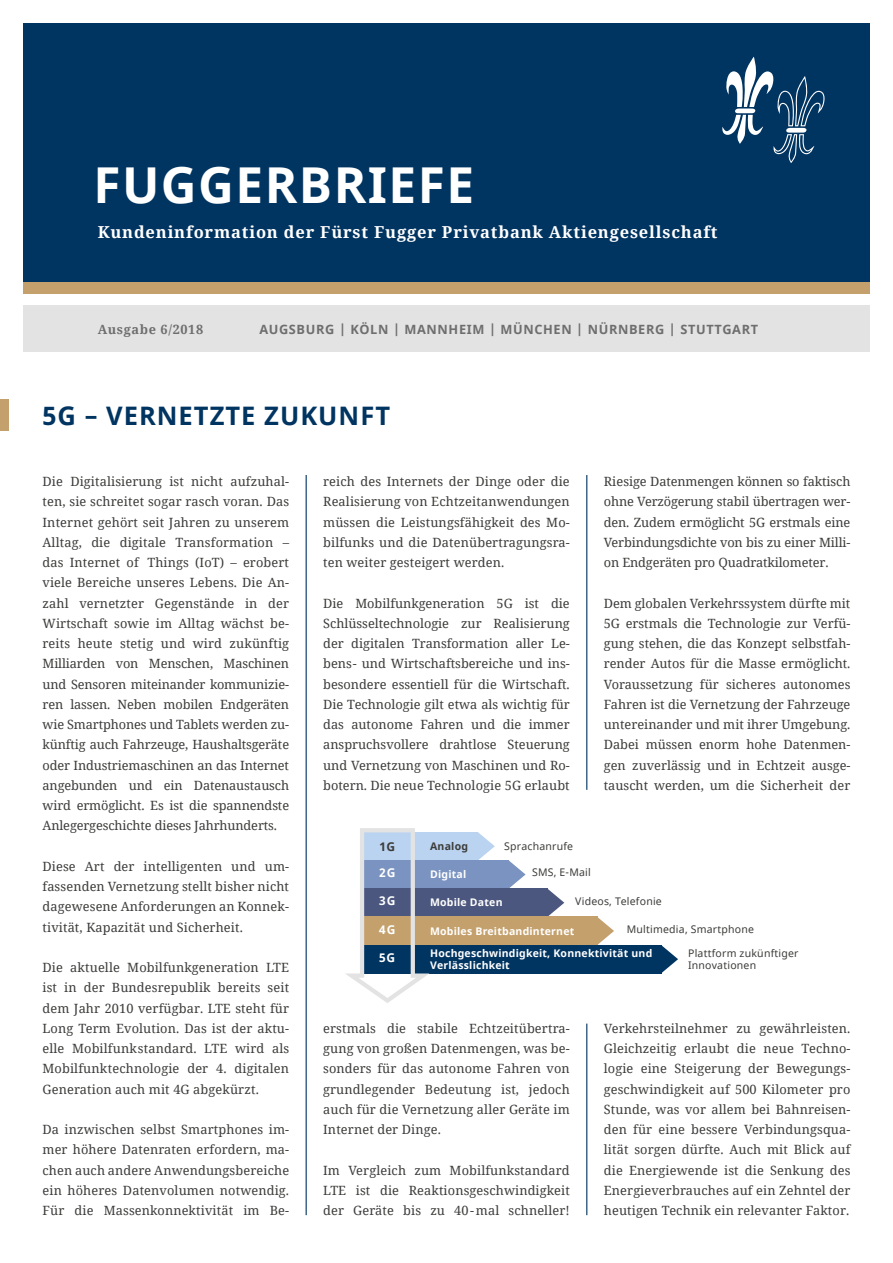
<style>
.page{position:relative;width:893px;height:1263px;background:#fff}
.page>*{position:absolute;margin:0;border:0;box-sizing:border-box;transform-origin:0 0}
.a_Headline_1_Fuggerb{font:700 49.5px "Noto Sans";letter-spacing:.03em;color:#fff}
.b_Headline_2_Sans{font:700 25.5px "Noto Sans";letter-spacing:.04em;color:#003461}
.a_Subheadline_Serif{font:700 16.5px "Noto Serif";letter-spacing:.05em;color:#fff}
.d_Fließtext{font:12.75px/20.2px "Noto Serif";letter-spacing:.01em;color:#3c3c3a;text-align:justify}
.a_Standorte_Sans{font:700 12.75px "Noto Sans";letter-spacing:.05em;color:#6e6e6e}
.a_Ausgabe_Serif{font:700 12.75px "Noto Serif";letter-spacing:.05em;color:#6e6e6e}
.t1{font:700 12px "Noto Sans";letter-spacing:.08em;color:#fff}
.t2{font:700 12px "Noto Sans";color:#3c3c3a}
.t3{font:700 10.5px/12px "Noto Sans";letter-spacing:.02em;color:#fff}
.t4{font:10.5px/12px "Noto Sans";letter-spacing:.02em;color:#3c3c3a}
.t5{font:700 10.5px "Noto Sans";letter-spacing:.02em;color:#3c3c3a}
</style>
<div class="page">
<div style="left:23px;top:23px;width:847px;height:260px;background:#003461"></div>
<svg style="left:722px;top:57px;width:102px;height:106px"></svg>
<div style="left:23px;top:306px;width:847px;height:46px;background:#e3e3e3"></div>
<div style="left:23px;top:283px;width:847px;height:11px;background:#c4a06c"></div>
<hr style="left:586px;top:475px;width:1px;height:315px;background:#003461">
<hr style="left:586px;top:1023px;width:1px;height:192px;background:#003461">
<hr style="left:306px;top:475px;width:1px;height:740px;background:#003461">
<div style="left:0;top:400px;width:9px;height:31px;background:#c4a06c"></div>
<div style="left:364px;top:832px;width:114px;height:28px;background:#bad3f0"></div>
<svg style="left:478px;top:832px;width:17px;height:28px"></svg>
<div style="left:364px;top:860px;width:145px;height:28px;background:#7a93c0"></div>
<svg style="left:509px;top:860px;width:17px;height:29px"></svg>
<div style="left:364px;top:889px;width:183px;height:28px;background:#4b577e"></div>
<svg style="left:547px;top:889px;width:17px;height:28px"></svg>
<div style="left:364px;top:917px;width:233px;height:28px;background:#c4a06c"></div>
<svg style="left:597px;top:917px;width:17px;height:28px"></svg>
<div style="left:364px;top:945px;width:297px;height:28px;background:#003461"></div>
<svg style="left:661px;top:945px;width:17px;height:28px"></svg>
<svg style="left:345px;top:828px;width:84px;height:175px"></svg>
<p class="a_Headline_1_Fuggerb" style="left:93px;top:150px;width:382px">FUGGERBRIEFE</p>
<p class="a_Subheadline_Serif" style="left:98px;top:220px;width:621px">Kundeninformation der Fürst Fugger Privatbank Aktiengesellschaft</p>
<p class="a_Ausgabe_Serif" style="left:98px;top:321px;width:107px">Ausgabe 6/2018</p>
<p class="a_Standorte_Sans" style="left:259px;top:321px;width:500px">AUGSBURG | KÖLN | MANNHEIM | MÜNCHEN | NÜRNBERG | STUTTGART</p>
<p class="b_Headline_2_Sans" style="left:43px;top:398px;width:349px">5G – VERNETZTE ZUKUNFT</p>
<p class="d_Fließtext" style="left:43px;top:471px;width:248px">Die Digitalisierung ist nicht aufzuhal&shy;ten, sie schreitet sogar rasch voran. Das Internet gehört seit Jahren zu unserem Alltag, die digitale Transformation – das Internet of Things (IoT) – erobert viele Bereiche unseres Lebens. Die An&shy;zahl vernetzter Gegenstände in der Wirtschaft sowie im Alltag wächst be&shy;reits heute stetig und wird zukünftig Milliarden von Menschen, Maschinen und Sensoren miteinander kommunizie&shy;ren lassen. Neben mobilen Endgeräten wie Smartphones und Tablets werden zu&shy;künftig auch Fahrzeuge, Haushaltsgeräte oder Industriemaschinen an das Internet angebunden und ein Datenaustausch wird ermöglicht. Es ist die spannendste Anlegergeschichte dieses Jahrhunderts.</p>
<p class="d_Fließtext" style="left:43px;top:856px;width:248px">Diese Art der intelligenten und um&shy;fassenden Vernetzung stellt bisher nicht dagewesene Anforderungen an Konnek&shy;tivität, Kapazität und Sicherheit.</p>
<p class="d_Fließtext" style="left:43px;top:957px;width:248px">Die aktuelle Mobilfunkgeneration LTE ist in der Bundesrepublik bereits seit dem Jahr 2010 verfügbar. LTE steht für Long Term Evolution. Das ist der aktu&shy;elle Mobilfunkstandard. LTE wird als Mobilfunktechnologie der 4. digitalen Generation auch mit 4G abgekürzt.</p>
<p class="d_Fließtext" style="left:43px;top:1119px;width:248px">Da inzwischen selbst Smartphones im&shy;mer höhere Datenraten erfordern, ma&shy;chen auch andere Anwendungsbereiche ein höheres Datenvolumen notwendig.<br>Für die Massenkonnektivität im Be-</p>
<p class="d_Fließtext" style="left:323px;top:471px;width:248px">reich des Internets der Dinge oder die Realisierung von Echtzeitanwendungen müssen die Leistungsfähigkeit des Mo&shy;bilfunks und die Datenübertragungsra&shy;ten weiter gesteigert werden.</p>
<p class="d_Fließtext" style="left:323px;top:592px;width:248px">Die Mobilfunkgeneration 5G ist die Schlüsseltechnologie zur Realisierung der digitalen Transformation aller Le&shy;bens- und Wirtschaftsbereiche und ins&shy;besondere essentiell für die Wirtschaft.<br>Die Technologie gilt etwa als wichtig für das autonome Fahren und die immer anspruchsvollere drahtlose Steuerung und Vernetzung von Maschinen und Ro&shy;botern. Die neue Technologie 5G erlaubt</p>
<p class="d_Fließtext" style="left:604px;top:471px;width:248px">Riesige Datenmengen können so faktisch ohne Verzögerung stabil übertragen wer&shy;den. Zudem ermöglicht 5G erstmals eine Verbindungsdichte von bis zu einer Milli&shy;on Endgeräten pro Quadratkilometer.</p>
<p class="d_Fließtext" style="left:604px;top:592px;width:248px">Dem globalen Verkehrssystem dürfte mit 5G erstmals die Technologie zur Verfü&shy;gung stehen, die das Konzept selbstfah&shy;render Autos für die Masse ermöglicht.<br>Voraussetzung für sicheres autonomes Fahren ist die Vernetzung der Fahrzeuge untereinander und mit ihrer Umgebung.<br>Dabei müssen enorm hohe Datenmen&shy;gen zuverlässig und in Echtzeit ausge&shy;tauscht werden, um die Sicherheit der</p>
<p class="t5" style="left:430px;top:838px;width:39px">Analog</p>
<p class="t4" style="left:504px;top:840px;width:70px">Sprachanrufe</p>
<p class="t3" style="left:430px;top:869px;width:38px">Digital</p>
<p class="t4" style="left:532px;top:867px;width:60px">SMS, E-Mail</p>
<p class="t2" style="left:379px;top:838px;width:17px">1G</p>
<p class="t1" style="left:379px;top:864px;width:18px">2G</p>
<p class="t1" style="left:379px;top:893px;width:18px">3G</p>
<p class="t3" style="left:430px;top:897px;width:74px">Mobile Daten</p>
<p class="t4" style="left:575px;top:896px;width:88px">Videos, Telefonie</p>
<p class="t1" style="left:379px;top:921px;width:18px">4G</p>
<p class="t3" style="left:430px;top:925px;width:146px">Mobiles Breitbandinternet</p>
<p class="t4" style="left:627px;top:924px;width:129px">Multimedia, Smartphone</p>
<p class="t3" style="left:430px;top:947px;width:224px">Hochgeschwindigkeit, Konnektivität und<br>Verlässlichkeit</p>
<p class="t4" style="left:688px;top:948px;width:112px">Plattform zukünftiger<br>Innovationen</p>
<p class="t1" style="left:379px;top:949px;width:18px">5G</p>
<p class="d_Fließtext" style="left:323px;top:1018px;width:248px">erstmals die stabile Echtzeitübertra&shy;gung von großen Datenmengen, was be&shy;sonders für das autonome Fahren von grundlegender Bedeutung ist, jedoch auch für die Vernetzung aller Geräte im Internet der Dinge.</p>
<p class="d_Fließtext" style="left:323px;top:1159px;width:248px">Im Vergleich zum Mobilfunkstandard LTE ist die Reaktionsgeschwindigkeit der Geräte bis zu 40 - mal schneller!</p>
<p class="d_Fließtext" style="left:604px;top:1018px;width:248px">Verkehrsteilnehmer zu gewährleisten.<br>Gleichzeitig erlaubt die neue Techno&shy;logie eine Steigerung der Bewegungs&shy;geschwindigkeit auf 500 Kilometer pro Stunde, was vor allem bei Bahnreisen&shy;den für eine bessere Verbindungsqua&shy;lität sorgen dürfte. Auch mit Blick auf die Energiewende ist die Senkung des Energieverbrauches auf ein Zehntel der heutigen Technik ein relevanter Faktor.</p>
</div>
